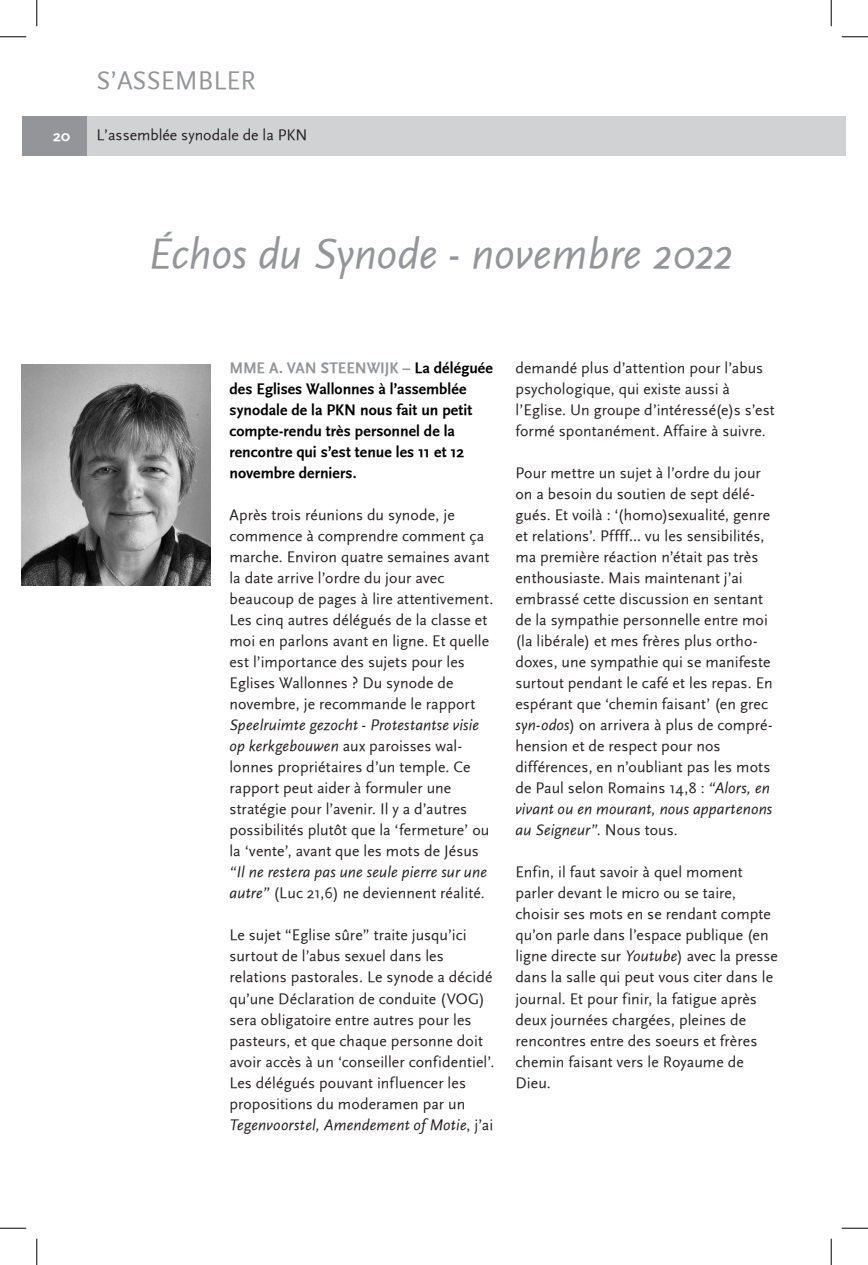
<style>
.page{position:relative;width:868px;height:1265px;background:#fff}
.page>*{position:absolute;margin:0;border:0;box-sizing:border-box;transform-origin:0 0}
.t1{font:italic 43.75px "Scala Sans";color:#939598}
.HAUT_DE_PAGE_Titre{font:26.25px "Scala Sans";color:#939598}
.ARTICLE_Sous_titre{font:15.75px/21px "Scala Sans";letter-spacing:.005em;color:#231f20}
.ARTICLE_Chapeau{font:700 15.75px/21px "Scala Sans";letter-spacing:.005em;color:#000}
.HAUT_DE_PAGE_Sous-ti{font:15.75px "Scala Sans";color:#231f20}
.HAUT_DE_PAGE_Numéro{font:700 15.75px "Scala Sans";color:#fff}
.s1{color:#939598}
.s2{color:#231f20}
.s3{font-style:italic}
</style>
<div class="page">
<div style="left:37px;top:116px;width:808px;height:40px;background:#d1d2d4"></div>
<div style="left:22px;top:116px;width:64px;height:40px;background:#939598"></div>
<img style="left:22px;top:364px;width:188px;height:221px">
<svg style="left:0;top:36px;width:26px;height:1px"></svg>
<svg style="left:841px;top:36px;width:26px;height:1px"></svg>
<svg style="left:0;top:1227px;width:26px;height:1px"></svg>
<svg style="left:841px;top:1227px;width:26px;height:1px"></svg>
<svg style="left:36px;top:0;width:1px;height:26px"></svg>
<svg style="left:36px;top:1238px;width:1px;height:26px"></svg>
<svg style="left:830px;top:0;width:1px;height:26px"></svg>
<svg style="left:830px;top:1238px;width:1px;height:26px"></svg>
<p class="HAUT_DE_PAGE_Titre" style="left:96px;top:66px;width:161px">S’ASSEMBLER</p>
<p class="HAUT_DE_PAGE_Numéro" style="left:53px;top:127px;width:18px">20</p>
<p class="HAUT_DE_PAGE_Sous-ti" style="left:96px;top:126px;width:213px">L’assemblée synodale de la PKN</p>
<p class="t1" style="left:148px;top:230px;width:585px">Échos du Synode - novembre 2022</p>
<p class="ARTICLE_Chapeau" style="left:229px;top:358px;width:265px"><span class="s1">MME A. VAN STEENWIJK –</span> La déléguée des Eglises Wallonnes à l’assemblée synodale de la PKN nous fait un petit compte-rendu très personnel de la rencontre qui s’est tenue les 11 et 12 novembre derniers<span class="s2">.</span></p>
<p class="ARTICLE_Sous_titre" style="left:229px;top:504px;width:265px">Après trois réunions du synode, je commence à comprendre comment ça marche. Environ quatre semaines avant la date arrive l’ordre du jour avec beaucoup de pages à lire attentivement.<br>Les cinq autres délégués de la classe et moi en parlons avant en ligne. Et quelle est l’importance des sujets pour les Eglises Wallonnes ? Du synode de novembre, je recommande le rapport <span class="s3">Speelruimte gezocht - Protestantse visie op kerkgebouwen</span> aux paroisses wal&shy;lonnes propriétaires d’un temple. Ce rapport peut aider à formuler une stratégie pour l’avenir. Il y a d’autres possibilités plutôt que la ‘fermeture’ ou la ‘vente’, avant que les mots de Jésus <span class="s3">“Il ne restera pas une seule pierre sur une autre”</span> (Luc 21,6) ne deviennent réalité.</p>
<p class="ARTICLE_Sous_titre" style="left:229px;top:924px;width:266px">Le sujet “Eglise sûre” traite jusqu’ici surtout de l’abus sexuel dans les relations pastorales. Le synode a décidé qu’une Déclaration de conduite (VOG) sera obligatoire entre autres pour les pasteurs, et que chaque personne doit avoir accès à un ‘conseiller confidentiel’.<br>Les délégués pouvant influencer les propositions du moderamen par un <span class="s3">Tegenvoorstel, Amendement of Motie</span>, j’ai</p>
<p class="ARTICLE_Sous_titre" style="left:515px;top:357px;width:261px">demandé plus d’attention pour l’abus psychologique, qui existe aussi à l’Eglise. Un groupe d’intéressé(e)s s’est formé spontanément. Affaire à suivre.</p>
<p class="ARTICLE_Sous_titre" style="left:515px;top:462px;width:258px">Pour mettre un sujet à l’ordre du jour on a besoin du soutien de sept délé&shy;gués. Et voilà : ‘(homo)sexualité, genre et relations’. Pffff… vu les sensibilités, ma première réaction n’était pas très enthousiaste. Mais maintenant j’ai embrassé cette discussion en sentant de la sympathie personnelle entre moi (la libérale) et mes frères plus ortho&shy;doxes, une sympathie qui se manifeste surtout pendant le café et les repas. En espérant que ‘chemin faisant’ (en grec <span class="s3">syn-odos</span>) on arrivera à plus de compré&shy;hension et de respect pour nos différences, en n’oubliant pas les mots de Paul selon Romains 14,8 : <span class="s3">“Alors, en vivant ou en mourant, nous appartenons au Seigneur”</span>. Nous tous.</p>
<p class="ARTICLE_Sous_titre" style="left:515px;top:861px;width:264px">Enfin, il faut savoir à quel moment parler devant le micro ou se taire, choisir ses mots en se rendant compte qu’on parle dans l’espace publique (en ligne directe sur <span class="s3">Youtube</span>) avec la presse dans la salle qui peut vous citer dans le journal. Et pour finir, la fatigue après deux journées chargées, pleines de rencontres entre des soeurs et frères chemin faisant vers le Royaume de Dieu.</p>
</div>
